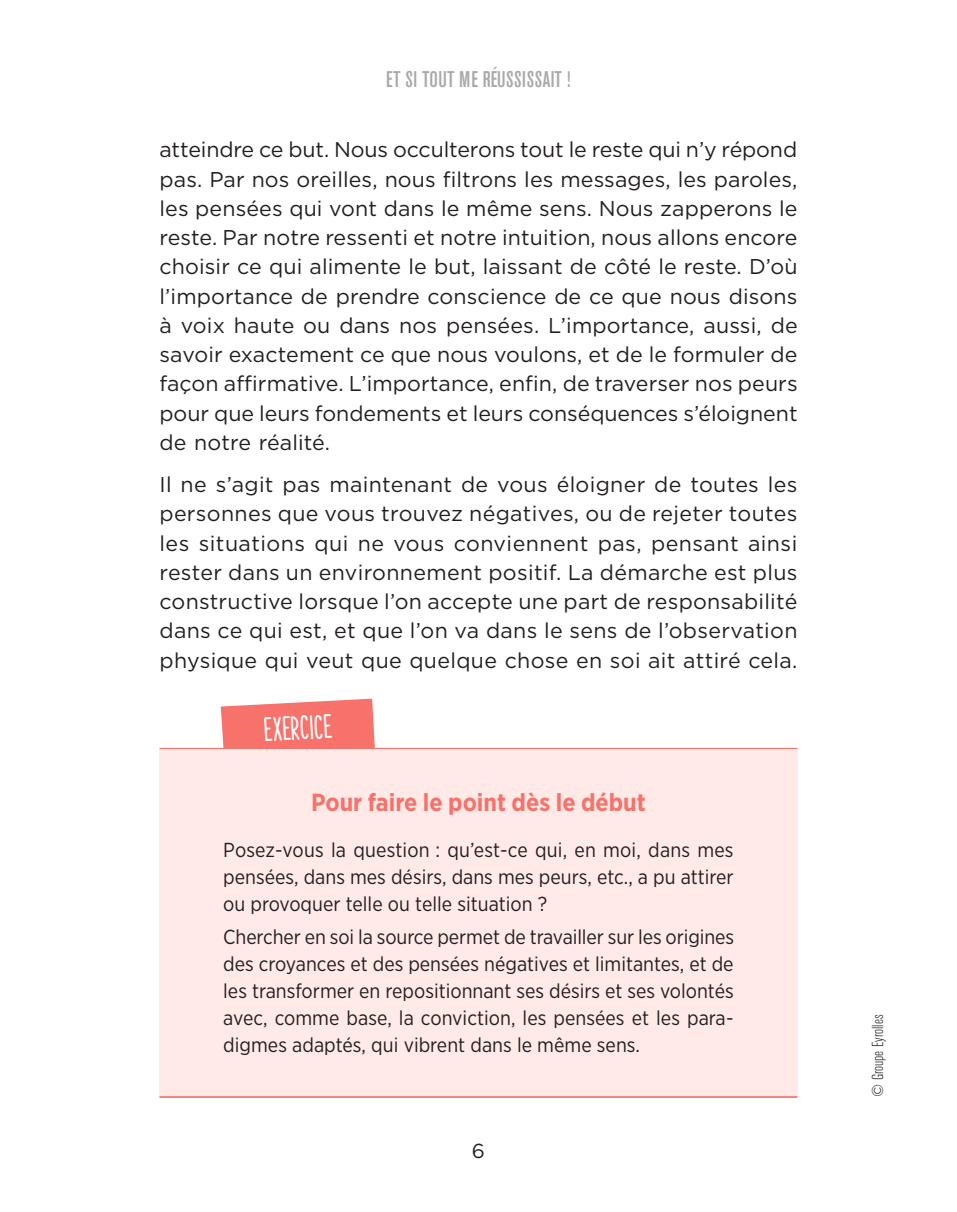
<style>
.page{position:relative;width:957px;height:1212px;background:#fff}
.page>*{position:absolute;margin:0;border:0;box-sizing:border-box;transform-origin:0 0}
.Exercice_onglet{font:31.5px "The Hand Extrablack";color:#fff}
.Exercice_titre{font:700 24.75px "Gotham Narrow";color:#f6726a}
.t1{font:500 condensed 22.5px "Akzidenz Grotesk BE";letter-spacing:.02em;color:#a8a9ad}
.Txt_courant{font:21.38px/29.2px "Gotham";letter-spacing:.005em;color:#231f20;text-align:justify}
.Exercice_txt{font:20.25px/27px "Gotham Narrow";color:#231f20;text-align:justify}
.t2{font:20.25px "Gotham";color:#231f20}
.t3{font:300 condensed 15.75px "Akzidenz Grotesk BE";color:#231f20}
</style>
<div class="page">
<hr style="left:159px;top:748px;width:638px;height:1px;background:#f6726a">
<div style="left:159px;top:750px;width:638px;height:347px;background:#ffeae8"></div>
<hr style="left:159px;top:1096px;width:638px;height:2px;background:#f6726a">
<svg style="left:221px;top:699px;width:154px;height:49px;background:#f67e77"></svg>
<p class="t1" style="left:386px;top:67px;width:186px">ET SI TOUT ME RÉUSSISSAIT !</p>
<p class="Txt_courant" style="left:159px;top:135px;width:640px">atteindre ce but. Nous occulterons tout le reste qui n’y répond pas. Par nos oreilles, nous filtrons les messages, les paroles, les pensées qui vont dans le même sens. Nous zapperons le reste. Par notre ressenti et notre intuition, nous allons encore choisir ce qui alimente le but, laissant de côté le reste. D’où l’importance de prendre conscience de ce que nous disons à voix haute ou dans nos pensées. L’importance, aussi, de savoir exactement ce que nous voulons, et de le formuler de façon affirmative. L’importance, enfin, de traverser nos peurs pour que leurs fondements et leurs conséquences s’éloignent de notre réalité.</p>
<p class="Txt_courant" style="left:159px;top:469px;width:639px">Il ne s’agit pas maintenant de vous éloigner de toutes les personnes que vous trouvez négatives, ou de rejeter toutes les situations qui ne vous conviennent pas, pensant ainsi rester dans un environnement positif. La démarche est plus constructive lorsque l’on accepte une part de responsabilité dans ce qui est, et que l’on va dans le sens de l’observation physique qui veut que quelque chose en soi ait attiré cela.</p>
<p class="Exercice_onglet" style="left:263px;top:711px;width:69px;rotate:-3deg">EXERCICE</p>
<p class="Exercice_titre" style="left:311px;top:786px;width:336px">Pour faire le point dès le début</p>
<p class="Exercice_txt" style="left:223px;top:836px;width:512px">Posez-vous la question : qu’est-ce qui, en moi, dans mes pensées, dans mes désirs, dans mes peurs, etc., a pu attirer ou provoquer telle ou telle situation ?</p>
<p class="Exercice_txt" style="left:223px;top:923px;width:512px">Chercher en soi la source permet de travailler sur les origines des croyances et des pensées négatives et limitantes, et de les transformer en repositionnant ses désirs et ses volontés avec, comme base, la conviction, les pensées et les para&shy;digmes adaptés, qui vibrent dans le même sens.</p>
<p class="t2" style="left:472px;top:1138px;width:15px">6</p>
<p class="t3" style="left:869px;top:1097px;width:84px;rotate:-90deg">© Groupe Eyrolles</p>
</div>
